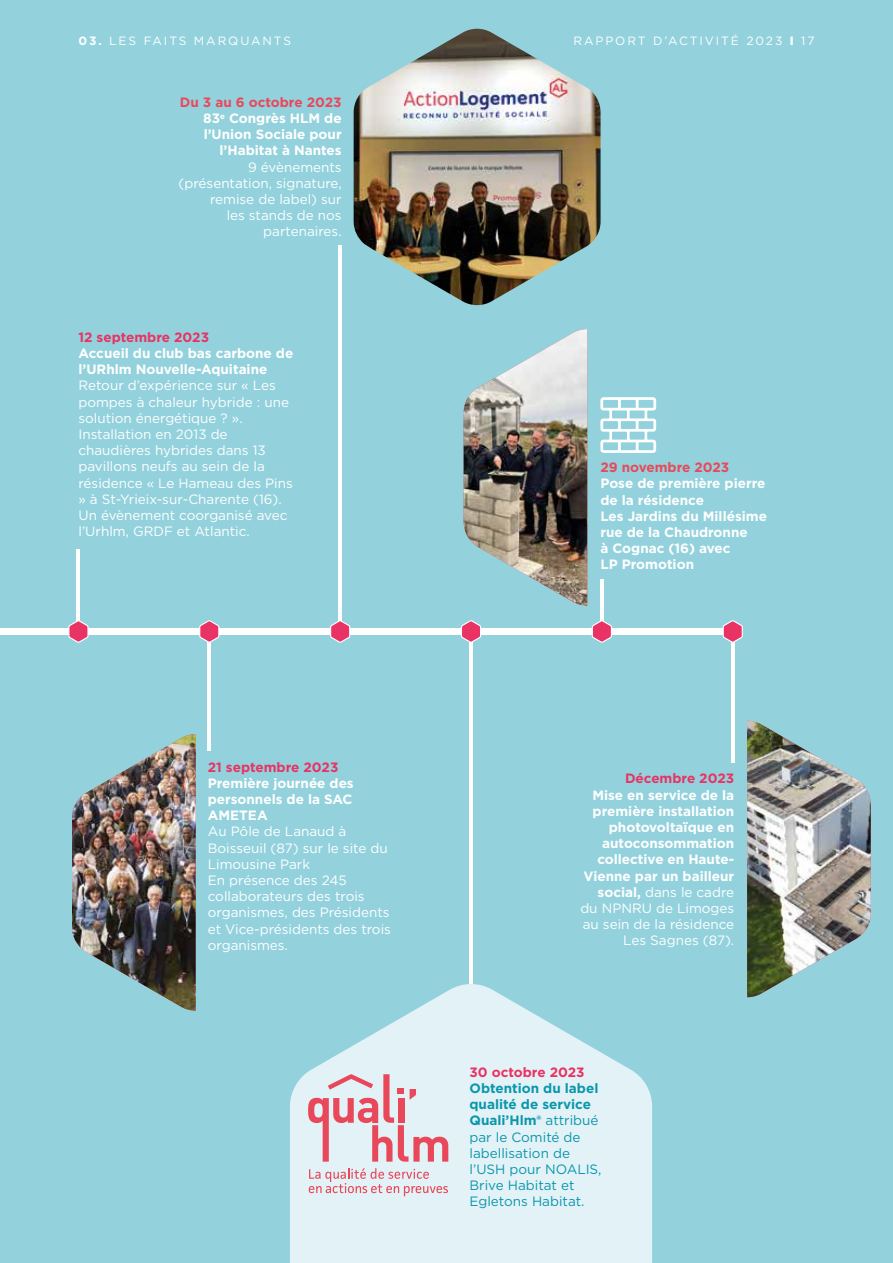
<style>
.page{position:relative;width:893px;height:1263px;background:#93d2dd}
.page>*{position:absolute;margin:0;border:0;box-sizing:border-box;transform-origin:0 0}
.t1{font:13.5px/16.2px "Gotham";color:#fff}
.t2{font:700 13.5px/16.2px "Gotham";color:#fff}
.t3{font:13.5px/16.2px "Gotham";color:#0a97ab}
.t4{font:700 13.5px "Gotham";color:#e83364}
.t5{font:700 13.5px "Gotham";color:#e9485a}
.t6{font:12px "Gotham";letter-spacing:.16em;color:#fff}
.s1{font-weight:700}
.s2{font-weight:900}
.s3{color:#e9485a}
.s4{font-weight:400}
</style>
<div class="page">
<svg style="left:290px;top:984px;width:362px;height:279px;fill:#e3f2f6"></svg>
<div style="left:0;top:628px;width:733px;height:6px;background:#fff"></div>
<hr style="left:77px;top:549px;width:3px;height:85px;background:#fff">
<hr style="left:208px;top:631px;width:3px;height:120px;background:#fff">
<hr style="left:339px;top:245px;width:3px;height:389px;background:#fff">
<hr style="left:469px;top:638px;width:3px;height:345px;background:#fff">
<hr style="left:600px;top:579px;width:3px;height:55px;background:#fff">
<hr style="left:731px;top:634px;width:3px;height:129px;background:#fff">
<svg style="left:68px;top:620px;width:21px;height:23px"></svg>
<svg style="left:199px;top:620px;width:20px;height:23px"></svg>
<svg style="left:330px;top:620px;width:20px;height:23px"></svg>
<svg style="left:461px;top:620px;width:20px;height:23px"></svg>
<svg style="left:592px;top:620px;width:20px;height:23px"></svg>
<svg style="left:723px;top:620px;width:20px;height:23px"></svg>
<img style="left:72px;top:734px;width:124px;height:277px">
<img style="left:464px;top:329px;width:123px;height:276px">
<img style="left:747px;top:721px;width:124px;height:276px">
<svg style="left:600px;top:397px;width:56px;height:56px"></svg>
<svg style="left:309px;top:1168px;width:139px;height:28px;background:#e3d2d8"></svg>
<svg style="left:308px;top:1074px;width:140px;height:87px;background:#e4c4cc"></svg>
<img style="left:354px;top:29px;width:247px;height:277px">
<p class="t6" style="left:78px;top:33px;width:214px"><span class="s1">03.</span> LES FAITS MARQUANTS</p>
<p class="t6" style="left:573px;top:33px;width:243px">RAPPORT D’ACTIVITÉ 2023 <span class="s2">I</span> 17</p>
<p class="t2" style="left:180px;top:94px;width:163px;text-align:right"><span class="s3">Du 3 au 6 octobre 2023<br></span>83<sup>e</sup> Congrès HLM de l’Union Sociale pour l’Habitat à Nantes</p>
<p class="t1" style="left:179px;top:158px;width:165px;text-align:right">9 évènements (présentation, signature, remise de label) sur<br>les stands de nos partenaires.</p>
<p class="t4" style="left:78px;top:328px;width:132px">12 septembre 2023</p>
<p class="t2" style="left:78px;top:345px;width:216px">Accueil du club bas carbone de l’URhlm Nouvelle-Aquitaine</p>
<p class="t1" style="left:78px;top:377px;width:216px">Retour d’expérience sur « Les pompes à chaleur hybride : une solution énergétique ? ».<br>Installation en 2013 de chaudières hybrides dans 13 pavillons neufs au sein de la résidence « Le Hameau des Pins » à St-Yrieix-sur-Charente (16).<br>Un évènement coorganisé avec l’Urhlm, GRDF et Atlantic.</p>
<p class="t4" style="left:208px;top:758px;width:132px">21 septembre 2023</p>
<p class="t2" style="left:208px;top:775px;width:147px;text-align:justify">Première journée des personnels de la SAC AMETEA</p>
<p class="t1" style="left:208px;top:823px;width:185px">Au Pôle de Lanaud à<br>Boisseuil (87) sur le site du<br>Limousine Park<br>En présence des 245 collaborateurs des trois organismes, des Présidents et Vice-présidents des trois organismes.</p>
<p class="t5" style="left:600px;top:458px;width:130px">29 novembre 2023</p>
<p class="t2" style="left:600px;top:475px;width:168px">Pose de première pierre de la résidence<br>Les Jardins du Millésime rue de la Chaudronne<br>à Cognac (16) avec<br>LP Promotion</p>
<p class="t4" style="left:625px;top:770px;width:111px">Décembre 2023</p>
<p class="t2" style="left:580px;top:787px;width:155px;text-align:right">Mise en service de la première installation photovoltaïque en autoconsommation collective en Haute-<br>Vienne par un bailleur social, <span class="s4">dans le cadre du NPNRU de Limoges au sein de la résidence<br>Les Sagnes (87).</span></p>
<p class="t4" style="left:469px;top:1063px;width:117px">30 octobre 2023</p>
<p class="t3" style="left:469px;top:1080px;width:134px"><span class="s1">Obtention du label qualité de service<br>Quali’Hlm®</span> attribué par le Comité de labellisation de l’USH pour NOALIS,<br>Brive Habitat et<br>Egletons Habitat.</p>
</div>
